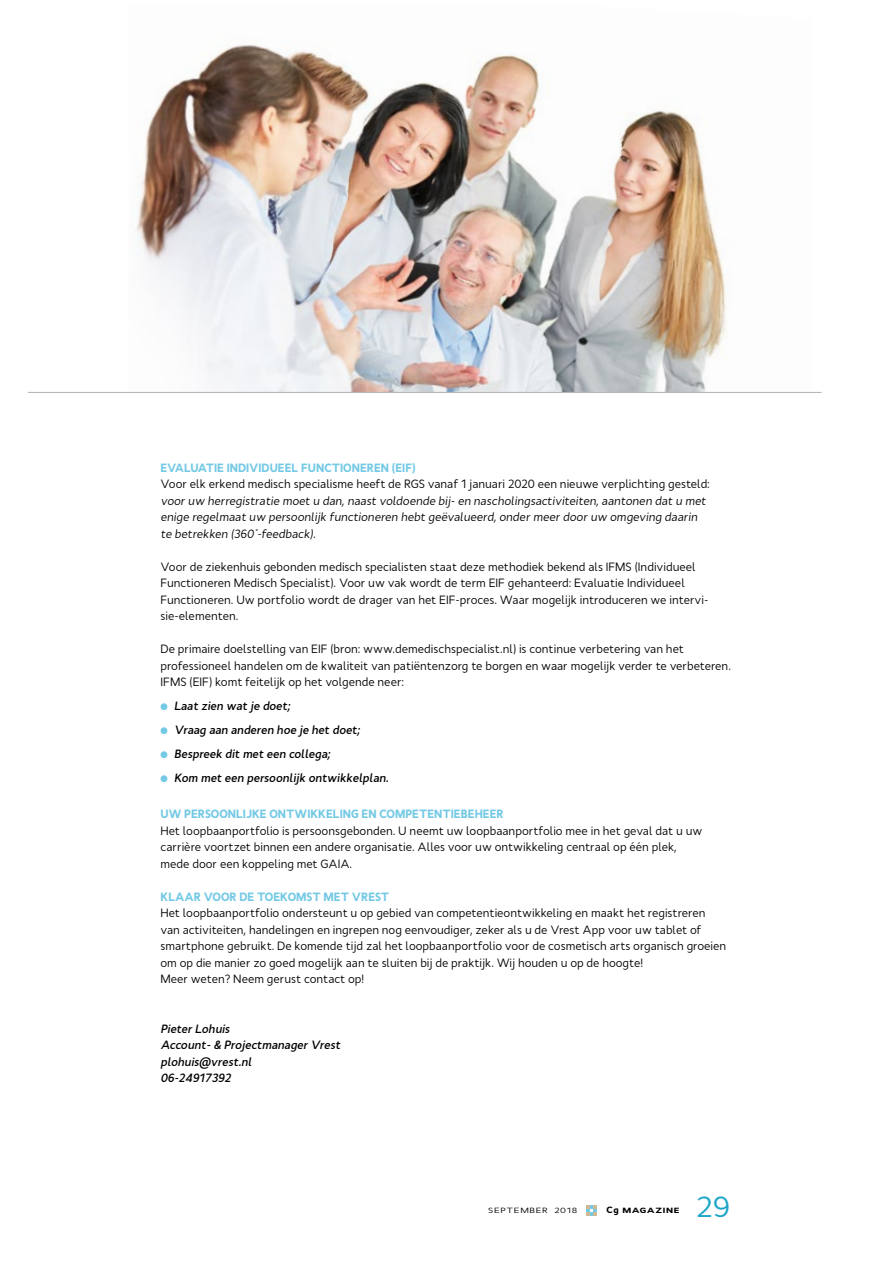
<style>
.page{position:relative;width:893px;height:1263px;background:#fff}
.page>*{position:absolute;margin:0;border:0;box-sizing:border-box;transform-origin:0 0}
.t1{font:29.1px "Cytia Pro";color:#1ea6c8}
.t2{font:12px/16.5px "Cytia Pro";color:#000;scale:.92 1}
.t3{font:italic 12px/16.5px "Cytia Pro";color:#000;scale:.92 1}
.t4{font:900 12px "Cytia Pro";color:#74c9e5;scale:.89 1}
.t5{font:600 12px "Cytia Pro";color:#000;scale:.92 1}
.t6{font:italic 600 12px "Cytia Pro";color:#000;scale:.92 1}
.t7{font:7.5px "Cytia Pro";letter-spacing:.07em;color:#000;scale:1.2 1}
.t8{font:900 7.5px "Cytia Pro";letter-spacing:.07em;color:#000;scale:1.2 1}
.s1{font-size:9.15px}
</style>
<div class="page">
<img style="left:136px;top:45px;width:590px;height:344px">
<div style="left:161px;top:703px;width:6px;height:7px;background:#74c9e5;border-radius:50%"></div>
<div style="left:161px;top:727px;width:6px;height:7px;background:#74c9e5;border-radius:50%"></div>
<div style="left:161px;top:751px;width:6px;height:7px;background:#74c9e5;border-radius:50%"></div>
<div style="left:161px;top:775px;width:6px;height:7px;background:#74c9e5;border-radius:50%"></div>
<div style="left:33px;top:389px;width:789px;height:5px;background:#fff;opacity:.75"></div>
<hr style="left:27px;top:392px;width:752px;height:2px;background:#193543;opacity:.75">
<svg style="left:587px;top:1205px;width:10px;height:10px"></svg>
<p class="t4" style="left:161px;top:460px;width:288px">EVALUATIE INDIVIDUEEL FUNCTIONEREN (EIF)</p>
<p class="t2" style="left:161px;top:476px;width:599px">Voor elk erkend medisch specialisme heeft de RGS vanaf 1 januari 2020 een nieuwe verplichting gesteld:</p>
<p class="t3" style="left:161px;top:492px;width:594px">voor uw herregistratie moet u dan, naast voldoende bij- en nascholingsactiviteiten, aantonen dat u met enige regelmaat uw persoonlijk functioneren hebt geëvalueerd, onder meer door uw omgeving daarin</p>
<p class="t3" style="left:161px;top:525px;width:170px">te betrekken (360˚-feedback).</p>
<p class="t2" style="left:161px;top:558px;width:583px">Voor de ziekenhuis gebonden medisch specialisten staat deze methodiek bekend als IFMS (Individueel</p>
<p class="t2" style="left:161px;top:575px;width:571px">Functioneren Medisch Specialist). Voor uw vak wordt de term EIF gehanteerd: Evaluatie Individueel</p>
<p class="t2" style="left:161px;top:591px;width:597px">Functioneren. Uw portfolio wordt de drager van het EIF-proces. Waar mogelijk introduceren we intervi&shy;sie-elementen.</p>
<p class="t2" style="left:161px;top:641px;width:570px">De primaire doelstelling van EIF (bron: www.demedischspecialist.nl) is continue verbetering van het</p>
<p class="t2" style="left:161px;top:657px;width:622px">professioneel handelen om de kwaliteit van patiëntenzorg te borgen en waar mogelijk verder te verbeteren.<br>IFMS (EIF) komt feitelijk op het volgende neer:</p>
<p class="t5" style="left:174px;top:698px;width:130px">Laat zien wat je doet;</p>
<p class="t5" style="left:174px;top:722px;width:206px">Vraag aan anderen hoe je het doet;</p>
<p class="t5" style="left:174px;top:746px;width:174px">Bespreek dit met een collega;</p>
<p class="t5" style="left:174px;top:770px;width:237px">Kom met een persoonlijk ontwikkelplan.</p>
<p class="t4" style="left:161px;top:806px;width:387px">UW PERSOONLIJKE ONTWIKKELING EN COMPETENTIEBEHEER</p>
<p class="t2" style="left:161px;top:822px;width:590px">Het loopbaanportfolio is persoonsgebonden. U neemt uw loopbaanportfolio mee in het geval dat u uw</p>
<p class="t2" style="left:161px;top:839px;width:563px">carrière voortzet binnen een andere organisatie. Alles voor uw ontwikkeling centraal op één plek,</p>
<p class="t2" style="left:161px;top:855px;width:210px">mede door een koppeling met GAIA.</p>
<p class="t4" style="left:161px;top:889px;width:259px">KLAAR VOOR DE TOEKOMST MET VREST</p>
<p class="t2" style="left:161px;top:905px;width:594px">Het loopbaanportfolio ondersteunt u op gebied van competentieontwikkeling en maakt het registreren</p>
<p class="t2" style="left:161px;top:921px;width:616px">van activiteiten, handelingen en ingrepen nog eenvoudiger, zeker als u de Vrest App voor uw tablet of smartphone gebruikt. De komende tijd zal het loopbaanportfolio voor de cosmetisch arts organisch groeien om op die manier zo goed mogelijk aan te sluiten bij de praktijk. Wij houden u op de hoogte!</p>
<p class="t2" style="left:161px;top:971px;width:223px">Meer weten? Neem gerust contact op!</p>
<p class="t6" style="left:161px;top:1021px;width:80px">PieterLohuis</p>
<p class="t6" style="left:161px;top:1037px;width:200px">Account-&amp; ProjectmanagerVrest</p>
<p class="t6" style="left:161px;top:1054px;width:104px">plohuis@vrest.nl</p>
<p class="t6" style="left:161px;top:1070px;width:81px">06-24917392</p>
<p class="t7" style="left:488px;top:1206px;width:76px">SEPTEMBER 2018</p>
<p class="t8" style="left:606px;top:1206px;width:62px"><span class="s1">Cg</span> MAGAZINE</p>
<h1 class="t1" style="left:696px;top:1188px;width:36px">29</h1>
</div>
